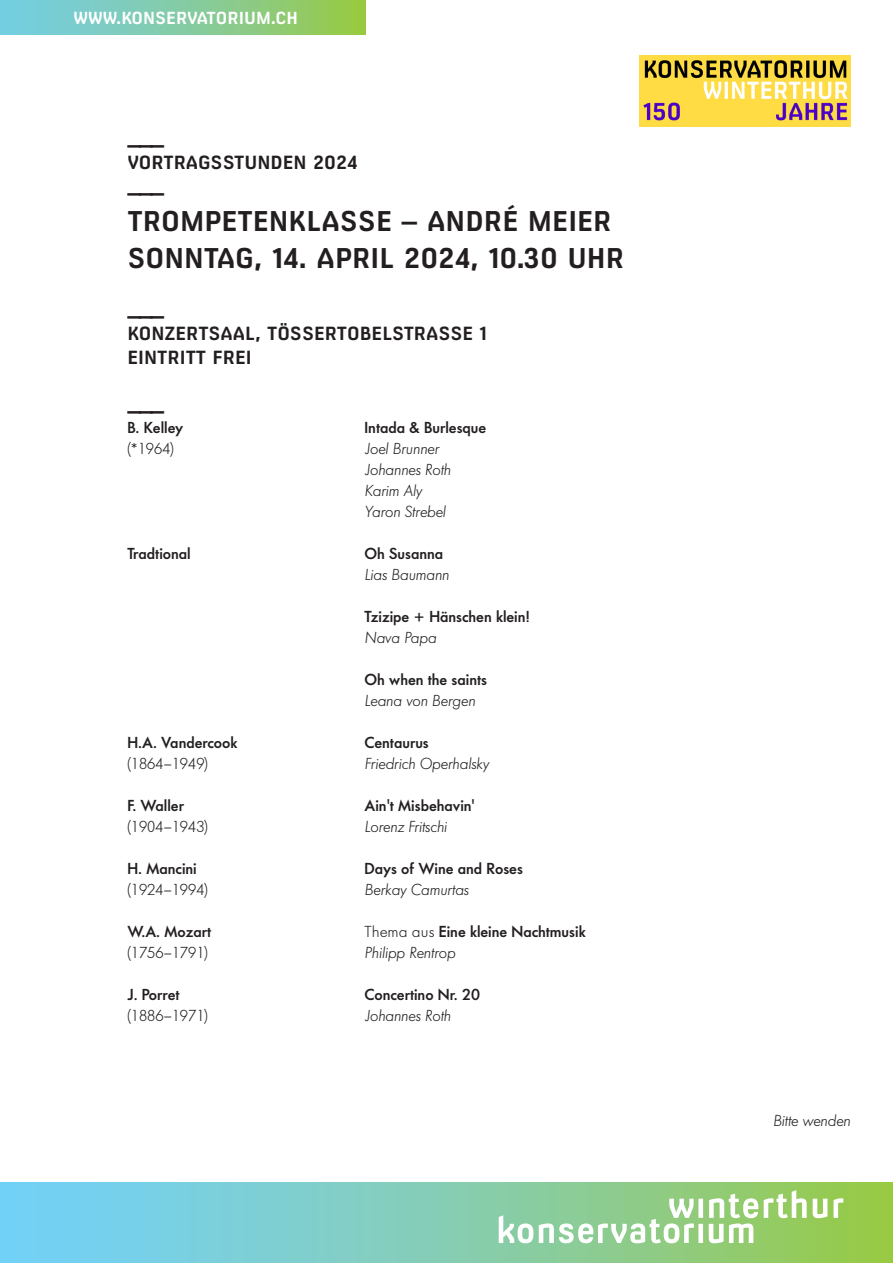
<style>
.page{position:relative;width:893px;height:1263px;background:#fff}
.page>*{position:absolute;margin:0;border:0;box-sizing:border-box;transform-origin:0 0}
.t1{font:700 27px "Milibus Rg";color:#231f20}
.Strich{font:700 22.5px "Milibus Rg";color:#231f20}
.Titel_klein{font:700 18px/24px "Milibus Rg";color:#231f20}
.t2{font:700 16.5px "Milibus Rg";color:#fff}
.Schüler_in{font:500 15.75px "Futura BQ";color:#231f20}
.Schüler_in-2{font:italic 300 15.75px "Futura BQ";color:#231f20}
.Schüler_in-3{font:300 15.75px "Futura BQ";color:#231f20}
.s1{font-weight:300}
</style>
<div class="page">
<img style="left:640px;top:55px;width:210px;height:71px">
<div style="left:0;top:0;width:365px;height:34px;background:linear-gradient(to right,#72ceef,#98c94b)"></div>
<svg style="left:0;top:1182px;width:893px;height:81px;background:#82cdba"></svg>
<svg style="left:499px;top:1190px;width:344px;height:53px"></svg>
<p class="t2" style="left:74px;top:8px;width:226px">WWW.KONSERVATORIUM.CH</p>
<p class="Strich" style="left:128px;top:123px;width:38px">___</p>
<p class="Titel_klein" style="left:128px;top:151px;width:231px">VORTRAGSSTUNDEN 2024</p>
<p class="Strich" style="left:128px;top:171px;width:38px">___</p>
<p class="t1" style="left:128px;top:205px;width:486px">TROMPETENKLASSE – ANDRÉ MEIER</p>
<p class="t1" style="left:128px;top:242px;width:498px">SONNTAG, 14. APRIL 2024, 10.30 UHR</p>
<p class="Strich" style="left:128px;top:294px;width:38px">___</p>
<p class="Titel_klein" style="left:128px;top:322px;width:361px">KONZERTSAAL, TÖSSERTOBELSTRASSE 1<br>EINTRITT FREI</p>
<p class="Strich" style="left:128px;top:389px;width:38px">___</p>
<p class="Schüler_in" style="left:128px;top:417px;width:57px">B. Kelley</p>
<p class="Schüler_in" style="left:365px;top:417px;width:123px">Intada &amp; Burlesque</p>
<p class="Schüler_in-3" style="left:128px;top:438px;width:48px">(*1964)</p>
<p class="Schüler_in-2" style="left:365px;top:438px;width:76px">Joel Brunner</p>
<p class="Schüler_in-2" style="left:365px;top:459px;width:88px">Johannes Roth</p>
<p class="Schüler_in-2" style="left:365px;top:480px;width:59px">Karim Aly</p>
<p class="Schüler_in-2" style="left:365px;top:501px;width:83px">Yaron Strebel</p>
<p class="Schüler_in" style="left:128px;top:543px;width:65px">Tradtional</p>
<p class="Schüler_in" style="left:365px;top:543px;width:80px">Oh Susanna</p>
<p class="Schüler_in-2" style="left:365px;top:564px;width:86px">Lias Baumann</p>
<p class="Schüler_in" style="left:365px;top:606px;width:167px">Tzizipe + Hänschen klein!</p>
<p class="Schüler_in-2" style="left:365px;top:627px;width:73px">Nava Papa</p>
<p class="Schüler_in" style="left:365px;top:669px;width:124px">Oh when the saints</p>
<p class="Schüler_in-2" style="left:365px;top:690px;width:112px">Leana von Bergen</p>
<p class="Schüler_in" style="left:128px;top:732px;width:111px">H.A. Vandercook</p>
<p class="Schüler_in" style="left:365px;top:732px;width:66px">Centaurus</p>
<p class="Schüler_in-3" style="left:128px;top:753px;width:82px">(1864–1949)</p>
<p class="Schüler_in-2" style="left:365px;top:753px;width:126px">Friedrich Operhalsky</p>
<p class="Schüler_in" style="left:128px;top:795px;width:58px">F. Waller</p>
<p class="Schüler_in" style="left:365px;top:795px;width:112px">Ain't Misbehavin'</p>
<p class="Schüler_in-3" style="left:128px;top:816px;width:82px">(1904–1943)</p>
<p class="Schüler_in-2" style="left:365px;top:816px;width:84px">Lorenz Fritschi</p>
<p class="Schüler_in" style="left:128px;top:858px;width:71px">H. Mancini</p>
<p class="Schüler_in" style="left:365px;top:858px;width:160px">Days of Wine and Roses</p>
<p class="Schüler_in-3" style="left:128px;top:879px;width:82px">(1924–1994)</p>
<p class="Schüler_in-2" style="left:365px;top:879px;width:106px">Berkay Camurtas</p>
<p class="Schüler_in" style="left:128px;top:921px;width:85px">W.A. Mozart</p>
<p class="Schüler_in" style="left:365px;top:921px;width:223px"><span class="s1">Thema aus</span> Eine kleine Nachtmusik</p>
<p class="Schüler_in-3" style="left:128px;top:942px;width:82px">(1756–1791)</p>
<p class="Schüler_in-2" style="left:365px;top:942px;width:92px">Philipp Rentrop</p>
<p class="Schüler_in" style="left:128px;top:984px;width:53px">J. Porret</p>
<p class="Schüler_in" style="left:365px;top:984px;width:117px">Concertino Nr. 20</p>
<p class="Schüler_in-3" style="left:128px;top:1005px;width:82px">(1886–1971)</p>
<p class="Schüler_in-2" style="left:365px;top:1005px;width:88px">Johannes Roth</p>
<p class="Schüler_in-2" style="left:773px;top:1110px;width:79px">Bitte wenden</p>
</div>
